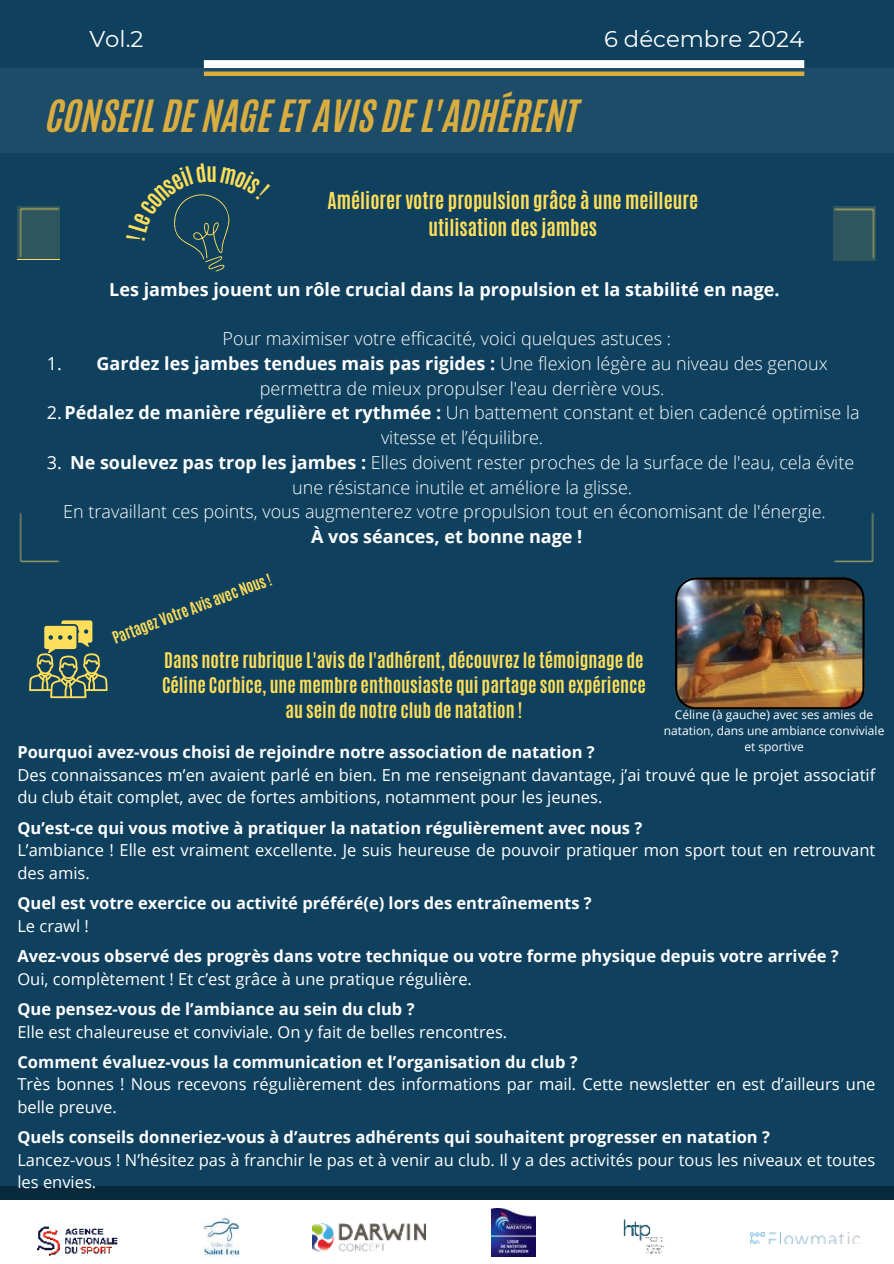
<style>
.page{position:relative;width:894px;height:1264px;background:#fff}
.page>*{position:absolute;margin:0;border:0;box-sizing:border-box;transform-origin:0 0}
.t1{font:37.2px "CA Generated";color:#daad41}
.t2{font:22.8px "Montserrat";color:#fff}
.t3{font:700 21.3px "Antonio";color:#ffde59}
.t4{font:700 19.5px/27px "Antonio";color:#ffde59;text-align:center}
.t5{font:300 18px/24.8px "Open Sans";color:#fff}
.t6{font:700 18px "Open Sans";color:#fff}
.t7{font:700 18px/24.8px "Antonio";color:#ffde59;text-align:center}
.t8{font:18px "Open Sans";color:#fff}
.t9{font:16.5px/22.5px "Open Sans";color:#fff}
.t10{font:700 16.5px "Open Sans";color:#fff}
.t11{font:700 14.25px "Antonio";color:#ffde59}
.t12{font:12px/16px "Open Sans";color:#fff;text-align:center}
.s1{font-weight:300}
.s2{font-weight:400}
.s3{font-weight:700}
</style>
<div class="page">
<div style="left:0;top:0;width:893px;height:1263px;background:#0f415f"></div>
<div style="left:0;top:68px;width:893px;height:84px;background:#1d4c68"></div>
<div style="left:0;top:1185px;width:893px;height:23px;background:#08283b"></div>
<div style="left:204px;top:60px;width:600px;height:8px;background:#fff"></div>
<div style="left:204px;top:71px;width:600px;height:5px;background:#daad41"></div>
<div style="left:0;top:1199px;width:893px;height:64px;background:#fff"></div>
<img style="left:202px;top:1216px;width:38px;height:43px">
<img style="left:750px;top:1232px;width:109px;height:11px">
<img style="left:623px;top:1219px;width:42px;height:35px">
<img style="left:491px;top:1208px;width:44px;height:48px">
<img style="left:37px;top:1226px;width:81px;height:30px">
<img style="left:312px;top:1223px;width:114px;height:29px">
<svg style="left:833px;top:512px;width:41px;height:51px"></svg>
<svg style="left:19px;top:512px;width:41px;height:51px"></svg>
<svg style="left:17px;top:206px;width:43px;height:53px;background:#35595d"></svg>
<svg style="left:833px;top:206px;width:42px;height:54px;background:#355a5d"></svg>
<svg style="left:29px;top:620px;width:78px;height:78px"></svg>
<img style="left:675px;top:577px;width:189px;height:132px">
<svg style="left:174px;top:194px;width:56px;height:78px"></svg>
<h2 class="t2" style="left:89px;top:23px;width:56px">Vol.2</h2>
<h2 class="t2" style="left:604px;top:23px;width:201px">6 décembre 2024</h2>
<h1 class="t1" style="left:47px;top:88px;width:533px">CONSEIL DE NAGE ET AVIS DE L'ADHÉRENT</h1>
<p class="t3" style="left:206px;top:156px;width:12px">u</p>
<p class="t4" style="left:327px;top:187px;width:372px">Améliorer votre propulsion grâce à une meilleure utilisation des jambes</p>
<p class="t6" style="left:109px;top:276px;width:671px">Les jambes jouent un rôle crucial dans la propulsion et la stabilité en nage.</p>
<p class="t5" style="left:222px;top:326px;width:450px">Pour maximiser votre efficacité, voici quelques astuces :</p>
<p class="t6" style="left:97px;top:350px;width:732px">Gardez les jambes tendues mais pas rigides : <span class="s1">Une flexion légère au niveau des genoux</span></p>
<p class="t5" style="left:260px;top:375px;width:406px">permettra de mieux propulser l'eau derrière vous.</p>
<p class="t8" style="left:47px;top:351px;width:17px">1.</p>
<p class="t5" style="left:381px;top:400px;width:480px;text-indent:-334px"><span class="s2">2.</span><span class="s3">Pédalez de manière régulière et rythmée :</span> Un battement constant et bien cadencé optimise la vitesse et l’équilibre.</p>
<p class="t5" style="left:47px;top:449px;width:808px"><span class="s2">3.</span> <span class="s3">Ne soulevez pas trop les jambes :</span> Elles doivent rester proches de la surface de l'eau, cela évite</p>
<p class="t5" style="left:292px;top:474px;width:341px">une résistance inutile et améliore la glisse.</p>
<p class="t5" style="left:63px;top:499px;width:763px">En travaillant ces points, vous augmenterez votre propulsion tout en économisant de l'énergie.</p>
<p class="t6" style="left:311px;top:524px;width:273px">À vos séances, et bonne nage !</p>
<p class="t11" style="left:109px;top:628px;width:170px;rotate:-21deg">Partagez Votre Avis avec Nous !</p>
<p class="t7" style="left:162px;top:648px;width:485px">Dans notre rubrique L'avis de l'adhérent, découvrez le témoignage de<br>Céline Corbice, une membre enthousiaste qui partage son expérience au sein de notre club de natation !</p>
<p class="t12" style="left:663px;top:706px;width:222px">Céline (à gauche) avec ses amies de natation, dans une ambiance conviviale et sportive</p>
<p class="t10" style="left:17px;top:740px;width:578px">Pourquoi avez-vous choisi de rejoindre notre association de natation ?</p>
<p class="t9" style="left:17px;top:763px;width:859px">Des connaissances m’en avaient parlé en bien. En me renseignant davantage, j’ai trouvé que le projet associatif du club était complet, avec de fortes ambitions, notamment pour les jeunes.</p>
<p class="t10" style="left:17px;top:816px;width:626px">Qu’est-ce qui vous motive à pratiquer la natation régulièrement avec nous ?</p>
<p class="t9" style="left:17px;top:838px;width:859px">L’ambiance ! Elle est vraiment excellente. Je suis heureuse de pouvoir pratiquer mon sport tout en retrouvant des amis.</p>
<p class="t10" style="left:17px;top:891px;width:575px">Quel est votre exercice ou activité préféré(e) lors des entraînements ?</p>
<p class="t9" style="left:17px;top:914px;width:73px">Le crawl !</p>
<p class="t10" style="left:17px;top:944px;width:822px">Avez-vous observé des progrès dans votre technique ou votre forme physique depuis votre arrivée ?</p>
<p class="t9" style="left:17px;top:966px;width:456px">Oui, complètement ! Et c’est grâce à une pratique régulière.</p>
<p class="t10" style="left:17px;top:997px;width:398px">Que pensez-vous de l’ambiance au sein du club ?</p>
<p class="t9" style="left:17px;top:1019px;width:491px">Elle est chaleureuse et conviviale. On y fait de belles rencontres.</p>
<p class="t10" style="left:17px;top:1050px;width:561px">Comment évaluez-vous la communication et l’organisation du club ?</p>
<p class="t9" style="left:17px;top:1072px;width:859px">Très bonnes ! Nous recevons régulièrement des informations par mail. Cette newsletter en est d’ailleurs une belle preuve.</p>
<p class="t10" style="left:17px;top:1125px;width:753px">Quels conseils donneriez-vous à d’autres adhérents qui souhaitent progresser en natation ?</p>
<p class="t9" style="left:17px;top:1148px;width:859px">Lancez-vous ! N’hésitez pas à franchir le pas et à venir au club. Il y a des activités pour tous les niveaux et toutes les envies.</p>
</div>
